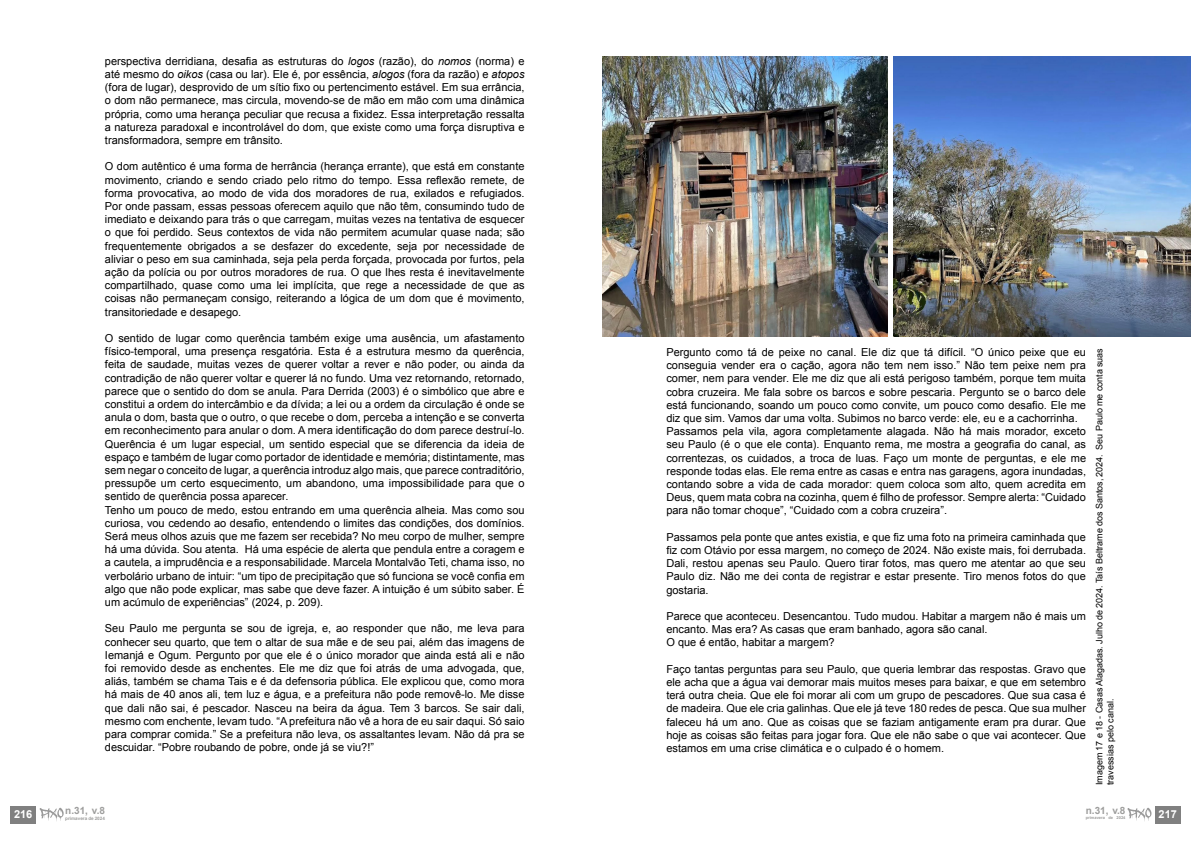
<style>
.page{position:relative;width:1191px;height:842px;background:#fff}
.page>*{position:absolute;margin:0;border:0;box-sizing:border-box;transform-origin:0 0}
.t1{font:11px/13.2px "Arial";color:#000;text-align:justify}
.t2{font:700 11px "Arial";color:#fff}
.t3{font:700 10px "Arial";color:#9d9d9c}
.t4{font:9px/10.8px "Arial";color:#000}
.t5{font:700 4.6px "Arial";color:#9d9d9c}
.t6{font:700 4px "Arial";color:#9d9d9c}
.s1{font-style:italic}
</style>
<div class="page">
<img style="left:602px;top:57px;width:285px;height:279px">
<img style="left:893px;top:57px;width:298px;height:279px">
<div style="left:11px;top:806px;width:25px;height:17px;background:#808080"></div>
<svg style="left:40px;top:808px;width:24px;height:13px"></svg>
<div style="left:1155px;top:806px;width:25px;height:17px;background:#808080"></div>
<svg style="left:1127px;top:808px;width:24px;height:13px"></svg>
<p class="t1" style="left:105px;top:54px;width:421px">perspectiva derridiana, desafia as estruturas do <span class="s1">logos</span> (razão), do <span class="s1">nomos</span> (norma) e até mesmo do <span class="s1">oikos</span> (casa ou lar). Ele é, por essência, <span class="s1">alogos</span> (fora da razão) e <span class="s1">atopos </span>(fora de lugar), desprovido de um sítio fixo ou pertencimento estável. Em sua errância, o dom não permanece, mas circula, movendo-se de mão em mão com uma dinâmica própria, como uma herança peculiar que recusa a fixidez. Essa interpretação ressalta a natureza paradoxal e incontrolável do dom, que existe como uma força disruptiva e transformadora, sempre em trânsito.</p>
<p class="t1" style="left:105px;top:160px;width:421px">O dom autêntico é uma forma de herrância (herança errante), que está em constante movimento, criando e sendo criado pelo ritmo do tempo. Essa reflexão remete, de forma provocativa, ao modo de vida dos moradores de rua, exilados e refugiados.<br>Por onde passam, essas pessoas oferecem aquilo que não têm, consumindo tudo de imediato e deixando para trás o que carregam, muitas vezes na tentativa de esquecer o que foi perdido. Seus contextos de vida não permitem acumular quase nada; são frequentemente obrigados a se desfazer do excedente, seja por necessidade de aliviar o peso em sua caminhada, seja pela perda forçada, provocada por furtos, pela ação da polícia ou por outros moradores de rua. O que lhes resta é inevitavelmente compartilhado, quase como uma lei implícita, que rege a necessidade de que as coisas não permaneçam consigo, reiterando a lógica de um dom que é movimento, transitoriedade e desapego.</p>
<p class="t1" style="left:105px;top:332px;width:421px;text-align:left">O sentido de lugar como querência também exige uma ausência, um afastamento físico-temporal, uma presença resgatória. Esta é a estrutura mesmo da querência, feita de saudade, muitas vezes de querer voltar a rever e não poder, ou ainda da contradição de não querer voltar e querer lá no fundo. Uma vez retornando, retornado, parece que o sentido do dom se anula. Para Derrida (2003) é o simbólico que abre e constitui a ordem do intercâmbio e da dívida; a lei ou a ordem da circulação é onde se anula o dom, basta que o outro, o que recebe o dom, perceba a intenção e se converta em reconhecimento para anular o dom. A mera identificação do dom parece destruí-lo.<br>Querência é um lugar especial, um sentido especial que se diferencia da ideia de espaço e também de lugar como portador de identidade e memória; distintamente, mas sem negar o conceito de lugar, a querência introduz algo mais, que parece contraditório, pressupõe um certo esquecimento, um abandono, uma impossibilidade para que o sentido de querência possa aparecer.<br>Tenho um pouco de medo, estou entrando em uma querência alheia. Mas como sou curiosa, vou cedendo ao desafio, entendendo o limites das condições, dos domínios.<br>Será meus olhos azuis que me fazem ser recebida? No meu corpo de mulher, sempre há uma dúvida. Sou atenta. Há uma espécie de alerta que pendula entre a coragem e a cautela, a imprudência e a responsabilidade. Marcela Montalvão Teti, chama isso, no verbolário urbano de intuir: “um tipo de precipitação que só funciona se você confia em algo que não pode explicar, mas sabe que deve fazer. A intuição é um súbito saber. É um acúmulo de experiências” (2024, p. 209).</p>
<p class="t1" style="left:105px;top:622px;width:421px">Seu Paulo me pergunta se sou de igreja, e, ao responder que não, me leva para conhecer seu quarto, que tem o altar de sua mãe e de seu pai, além das imagens de Iemanjá e Ogum. Pergunto por que ele é o único morador que ainda está ali e não foi removido desde as enchentes. Ele me diz que foi atrás de uma advogada, que, aliás, também se chama Tais e é da defensoria pública. Ele explicou que, como mora há mais de 40 anos ali, tem luz e água, e a prefeitura não pode removê-lo. Me disse que dali não sai, é pescador. Nasceu na beira da água. Tem 3 barcos. Se sair dali, mesmo com enchente, levam tudo. “A prefeitura não vê a hora de eu sair daqui. Só saio para comprar comida.” Se a prefeitura não leva, os assaltantes levam. Não dá pra se descuidar. “Pobre roubando de pobre, onde já se viu?!”</p>
<p class="t2" style="left:14px;top:807px;width:20px">216</p>
<p class="t3" style="left:65px;top:804px;width:41px">n.31, v.8</p>
<p class="t5" style="left:65px;top:815px;width:41px">primavera de 2024</p>
<p class="t1" style="left:666px;top:346px;width:421px;text-align:left">Pergunto como tá de peixe no canal. Ele diz que tá difícil. “O único peixe que eu conseguia vender era o cação, agora não tem nem isso.” Não tem peixe nem pra comer, nem para vender. Ele me diz que ali está perigoso também, porque tem muita cobra cruzeira. Me fala sobre os barcos e sobre pescaria. Pergunto se o barco dele está funcionando, soando um pouco como convite, um pouco como desafio. Ele me diz que sim. Vamos dar uma volta. Subimos no barco verde: ele, eu e a cachorrinha.<br>Passamos pela vila, agora completamente alagada. Não há mais morador, exceto seu Paulo (é o que ele conta). Enquanto rema, me mostra a geografia do canal, as correntezas, os cuidados, a troca de luas. Faço um monte de perguntas, e ele me responde todas elas. Ele rema entre as casas e entra nas garagens, agora inundadas, contando sobre a vida de cada morador: quem coloca som alto, quem acredita em Deus, quem mata cobra na cozinha, quem é filho de professor. Sempre alerta: “Cuidado para não tomar choque”, “Cuidado com a cobra cruzeira”.</p>
<p class="t1" style="left:666px;top:530px;width:421px">Passamos pela ponte que antes existia, e que fiz uma foto na primeira caminhada que fiz com Otávio por essa margem, no começo de 2024. Não existe mais, foi derrubada.<br>Dali, restou apenas seu Paulo. Quero tirar fotos, mas quero me atentar ao que seu Paulo diz. Não me dei conta de registrar e estar presente. Tiro menos fotos do que gostaria.</p>
<p class="t1" style="left:666px;top:610px;width:421px;text-align:left">Parece que aconteceu. Desencantou. Tudo mudou. Habitar a margem não é mais um encanto. Mas era? As casas que eram banhado, agora são canal.<br>O que é então, habitar a margem?</p>
<p class="t1" style="left:666px;top:662px;width:421px">Faço tantas perguntas para seu Paulo, que queria lembrar das respostas. Gravo que ele acha que a água vai demorar mais muitos meses para baixar, e que em setembro terá outra cheia. Que ele foi morar ali com um grupo de pescadores. Que sua casa é de madeira. Que ele cria galinhas. Que ele já teve 180 redes de pesca. Que sua mulher faleceu há um ano. Que as coisas que se faziam antigamente eram pra durar. Que hoje as coisas são feitas para jogar fora. Que ele não sabe o que vai acontecer. Que estamos em uma crise climática e o culpado é o homem.</p>
<p class="t4" style="left:1094px;top:785px;width:439px;rotate:-90deg">Imagem 17 e 18 - Casas Alagadas. Julho de 2024. Taís Beltrame dos Santos, 2024. Seu Paulo me conta suas travessias pelo canal.</p>
<p class="t3" style="left:1085px;top:804px;width:41px">n.31, v.8</p>
<p class="t6" style="left:1085px;top:815px;width:41px">primavera de 2024</p>
<p class="t2" style="left:1158px;top:807px;width:20px">217</p>
</div>
